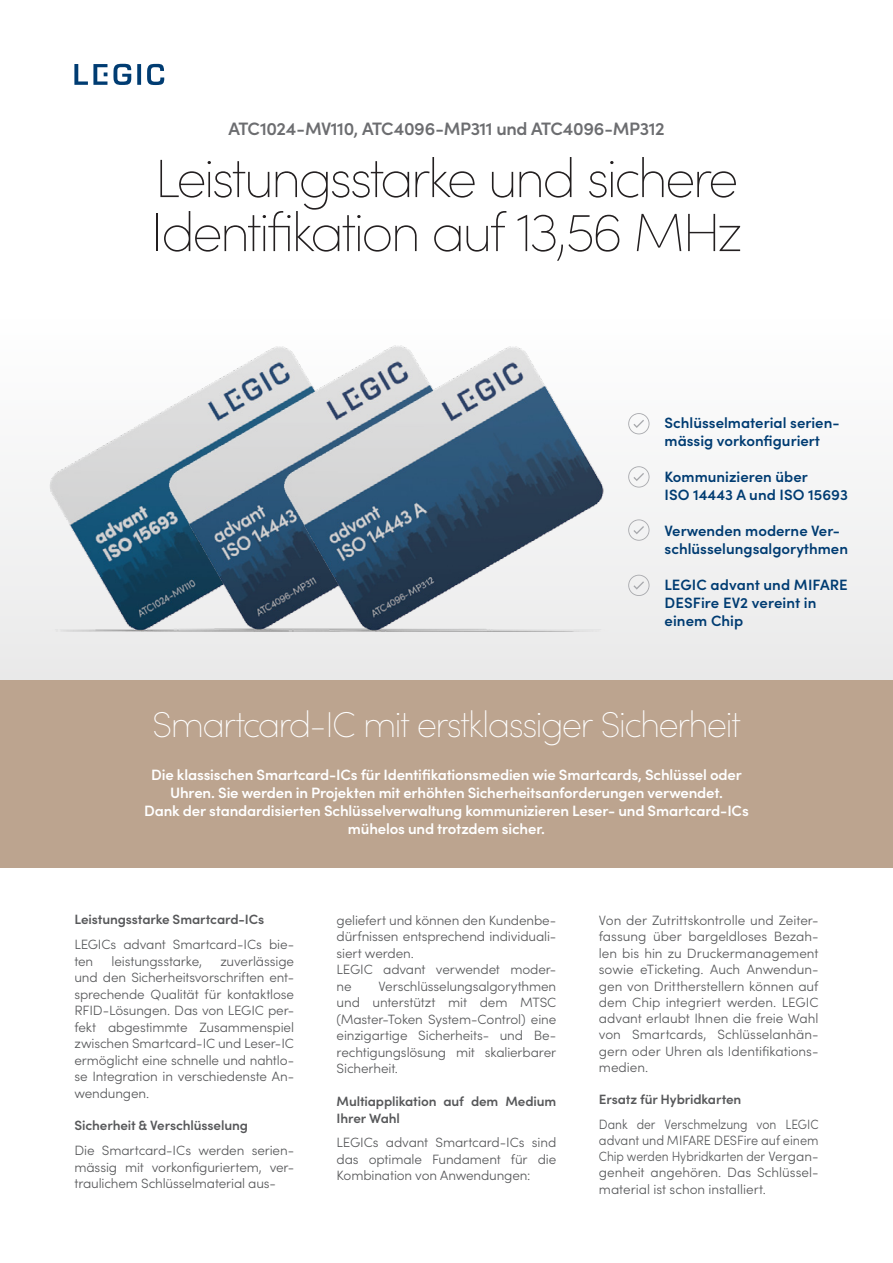
<style>
.page{position:relative;width:893px;height:1263px;background:#fff}
.page>*{position:absolute;margin:0;border:0;box-sizing:border-box;transform-origin:0 0}
.t1{font:200 54px "Sofia Pro";letter-spacing:-.055em;color:#231f20}
.t2{font:200 36px "Sofia Pro";letter-spacing:-.05em;color:#fff}
.t3{font:600 18px "Sofia Pro";letter-spacing:-.025em;color:#6c6d70}
.t4{font:600 15px/18px "Sofia Pro";letter-spacing:-.015em;color:#fff;text-align:center}
.t5{font:600 15px/18px "Sofia Pro";color:#003c72}
.t6{font:300 13.5px/16.5px "Sofia Pro";letter-spacing:-.01em;color:#57585a;text-align:justify}
.t7{font:300 13.5px/16.2px "Sofia Pro";letter-spacing:-.01em;color:#57585a;scale:.9 1}
.t8{font:600 13.5px/16.5px "Sofia Pro";letter-spacing:-.01em;color:#57585a}
</style>
<div class="page">
<svg style="left:137px;top:64px;width:4px;height:21px"></svg>
<svg style="left:147px;top:64px;width:17px;height:21px"></svg>
<svg style="left:113px;top:64px;width:18px;height:21px"></svg>
<svg style="left:74px;top:64px;width:33px;height:21px"></svg>
<div style="left:0;top:679px;width:893px;height:188px;background:#bca48f"></div>
<svg style="left:0;top:345px;width:893px;height:334px"></svg>
<svg style="left:628px;top:413px;width:21px;height:21px"></svg>
<svg style="left:628px;top:466px;width:21px;height:21px"></svg>
<svg style="left:628px;top:519px;width:21px;height:22px"></svg>
<svg style="left:628px;top:575px;width:21px;height:21px"></svg>
<p class="t3" style="left:228px;top:115px;width:438px">ATC1024-MV110, ATC4096-MP311 und ATC4096-MP312</p>
<p class="t1" style="left:154px;top:140px;width:585px">Leistungsstarke und sichere</p>
<p class="t1" style="left:151px;top:194px;width:593px">Identifikation auf 13,56 MHz</p>
<p class="t5" style="left:664px;top:413px;width:177px">Schlüsselmaterial serien&shy;mässig vorkonfiguriert</p>
<p class="t5" style="left:664px;top:467px;width:185px">Kommunizieren über<br>ISO 14443 A und ISO 15693</p>
<p class="t5" style="left:664px;top:521px;width:185px">Verwenden moderne Ver&shy;schlüsselungsalgorythmen</p>
<p class="t5" style="left:664px;top:575px;width:185px">LEGIC advant und MIFARE</p>
<p class="t5" style="left:664px;top:593px;width:154px">DESFire EV2 vereint in einem Chip</p>
<p class="t2" style="left:152px;top:699px;width:590px">Smartcard-IC mit erstklassiger Sicherheit</p>
<p class="t4" style="left:151px;top:765px;width:592px">Die klassischen Smartcard-ICs für Identifikationsmedien wie Smartcards, Schlüssel oder<br>Uhren. Sie werden in Projekten mit erhöhten Sicherheitsanforderungen verwendet.</p>
<p class="t4" style="left:144px;top:801px;width:606px">Dank der standardisierten Schlüsselverwaltung kommunizieren Leser- und Smartcard-ICs mühelos und trotzdem sicher.</p>
<p class="t8" style="left:74px;top:910px;width:192px">Leistungsstarke Smartcard-ICs</p>
<p class="t6" style="left:74px;top:935px;width:221px">LEGICs advant Smartcard-ICs bie&shy;ten</p>
<p class="t6" style="left:74px;top:952px;width:221px;text-indent:146px">zuverlässige und den Sicherheitsvorschriften ent&shy;sprechende Qualität für kontaktlose RFID-Lösungen. Das von LEGIC per&shy;fekt abgestimmte Zusammenspiel zwischen Smartcard-IC und Leser-IC ermöglicht eine schnelle und nahtlo&shy;se Integration in verschiedenste An&shy;wendungen.</p>
<p class="t8" style="left:74px;top:1116px;width:175px">Sicherheit &amp; Verschlüsselung</p>
<p class="t6" style="left:74px;top:1141px;width:221px">Die Smartcard-ICs werden serien&shy;mässig mit vorkonfiguriertem, ver&shy;traulichem Schlüsselmaterial aus-</p>
<p class="t6" style="left:112px;top:952px;width:92px">leistungsstarke,</p>
<p class="t6" style="left:337px;top:911px;width:221px">geliefert und können den Kundenbe&shy;dürfnissen entsprechend individuali&shy;siert werden.</p>
<p class="t6" style="left:337px;top:960px;width:221px">LEGIC advant verwendet moder&shy;ne</p>
<p class="t6" style="left:337px;top:977px;width:221px;text-indent:42px">Verschlüsselungsalgorythmen und unterstützt mit dem MTSC (Master-Token System-Control) eine einzigartige Sicherheits- und Be&shy;rechtigungslösung mit skalierbarer Sicherheit.</p>
<p class="t8" style="left:337px;top:1092px;width:221px">Multiapplikation auf dem Medium<br>Ihrer Wahl</p>
<p class="t6" style="left:337px;top:1133px;width:221px">LEGICs advant Smartcard-ICs sind das optimale Fundament für die Kombination von Anwendungen:</p>
<p class="t6" style="left:599px;top:911px;width:221px">Von der Zutrittskontrolle und Zeiter&shy;fassung über bargeldloses Bezah&shy;len bis hin zu Druckermanagement sowie eTicketing. Auch Anwendun&shy;gen von Drittherstellern können auf dem Chip integriert werden. LEGIC advant erlaubt Ihnen die freie Wahl von Smartcards, Schlüsselanhän&shy;gern oder Uhren als Identifikations&shy;medien.</p>
<p class="t8" style="left:599px;top:1090px;width:144px">Ersatz für Hybridkarten</p>
<p class="t7" style="left:599px;top:1115px;width:246px">Dank der Verschmelzung von LEGIC advant und MIFARE DESFire auf einem</p>
<p class="t7" style="left:599px;top:1147px;width:246px;text-align:justify">Chip werden Hybridkarten der Vergan&shy;genheit angehören. Das Schlüssel&shy;material ist schon installiert.</p>
</div>
